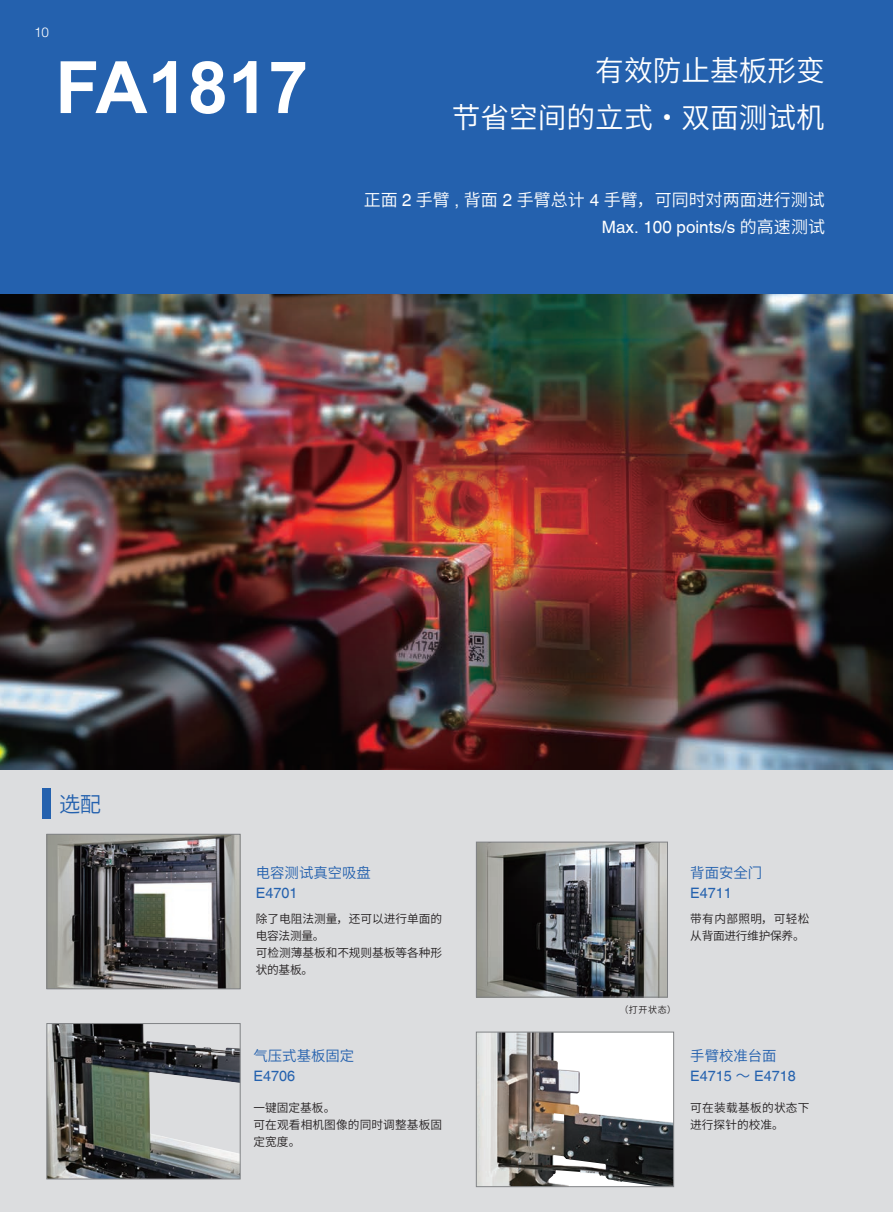
<style>
.page{position:relative;width:893px;height:1212px;background:#fff}
.page>*{position:absolute;margin:0;border:0;box-sizing:border-box;transform-origin:0 0}
.t1{font:700 72.3px "Arial";color:#fff}
.t2{font:28.65px "Source Han Sans CN";color:#fff}
.t3{font:21.3px "Source Han Sans CN";color:#2461ae}
.t4{font:16.95px "Source Han Sans CN";color:#fff}
.t5{font:16.95px "Helvetica";color:#fff}
.t6{font:14.4px "Source Han Sans CN";color:#2461ae}
.t7{font:14.4px "Helvetica";color:#2461ae}
.t8{font:300 13.5px "Helvetica LT Std";color:#fff}
.t9{font:11.7px/17px "Source Han Sans CN";color:#231f20}
.t10{font:11.7px/17px "Source Han Sans CN";letter-spacing:-.025em;color:#231f20}
.t11{font:11.7px/17px "Source Han Sans CN";letter-spacing:.025em;color:#231f20}
.t12{font:9px "Source Han Sans CN";color:#231f20}
.s1{font-family:"Helvetica"}
.s2{font-family:"Source Han Sans CN"}
</style>
<div class="page">
<div style="left:0;top:731px;width:893px;height:481px;background:#dcdddf"></div>
<img style="left:0;top:293px;width:893px;height:477px">
<div style="left:0;top:0;width:893px;height:293px;background:#2461ae"></div>
<img style="left:49px;top:836px;width:189px;height:151px">
<div style="left:47px;top:834px;width:193px;height:155px;border:1px solid #808285"></div>
<img style="left:478px;top:844px;width:188px;height:151px">
<div style="left:476px;top:842px;width:192px;height:155px;border:1px solid #808285"></div>
<img style="left:49px;top:1025px;width:189px;height:152px">
<div style="left:47px;top:1023px;width:193px;height:156px;border:1px solid #808285"></div>
<img style="left:478px;top:1034px;width:194px;height:151px">
<div style="left:476px;top:1032px;width:198px;height:155px;border:1px solid #808285"></div>
<div style="left:43px;top:789px;width:8px;height:30px;background:#2461ae"></div>
<p class="t8" style="left:34px;top:24px;width:17px">10</p>
<p class="t1" style="left:55px;top:37px;width:255px">FA1817</p>
<p class="t2" style="left:595px;top:54px;width:231px">有效防止基板形变</p>
<p class="t2" style="left:452px;top:102px;width:375px">节省空间的立式・双面测试机</p>
<p class="t4" style="left:364px;top:191px;width:463px">正面 <span class="s1">2</span> 手臂 <span class="s1">,</span> 背面 <span class="s1">2</span> 手臂总计 <span class="s1">4</span> 手臂，可同时对两面进行测试</p>
<p class="t5" style="left:602px;top:218px;width:225px">Max. 100 points/s <span class="s2">的高速测试</span></p>
<p class="t3" style="left:59px;top:792px;width:44px">选配</p>
<p class="t6" style="left:256px;top:864px;width:117px">电容测试真空吸盘</p>
<p class="t7" style="left:256px;top:884px;width:43px">E4701</p>
<p class="t9" style="left:256px;top:911px;width:188px">除了电阻法测量，还可以进行单面的电容法测量。</p>
<p class="t9" style="left:256px;top:945px;width:188px">可检测薄基板和不规则基板等各种形状的基板。</p>
<p class="t6" style="left:253px;top:1047px;width:102px">气压式基板固定</p>
<p class="t7" style="left:253px;top:1067px;width:43px">E4706</p>
<p class="t9" style="left:253px;top:1099px;width:83px">一键固定基板。</p>
<p class="t9" style="left:253px;top:1116px;width:190px">可在观看相机图像的同时调整基板固定宽度。</p>
<p class="t6" style="left:690px;top:864px;width:73px">背面安全门</p>
<p class="t7" style="left:690px;top:884px;width:43px">E4711</p>
<p class="t10" style="left:690px;top:911px;width:121px">带有内部照明，可轻松从背面进行维护保养。</p>
<p class="t12" style="left:619px;top:1004px;width:58px">（打开状态）</p>
<p class="t6" style="left:690px;top:1047px;width:88px">手臂校准台面</p>
<p class="t7" style="left:690px;top:1067px;width:107px">E4715 <span class="s2">～</span> E4718</p>
<p class="t11" style="left:690px;top:1099px;width:121px">可在装载基板的状态下进行探针的校准。</p>
</div>
